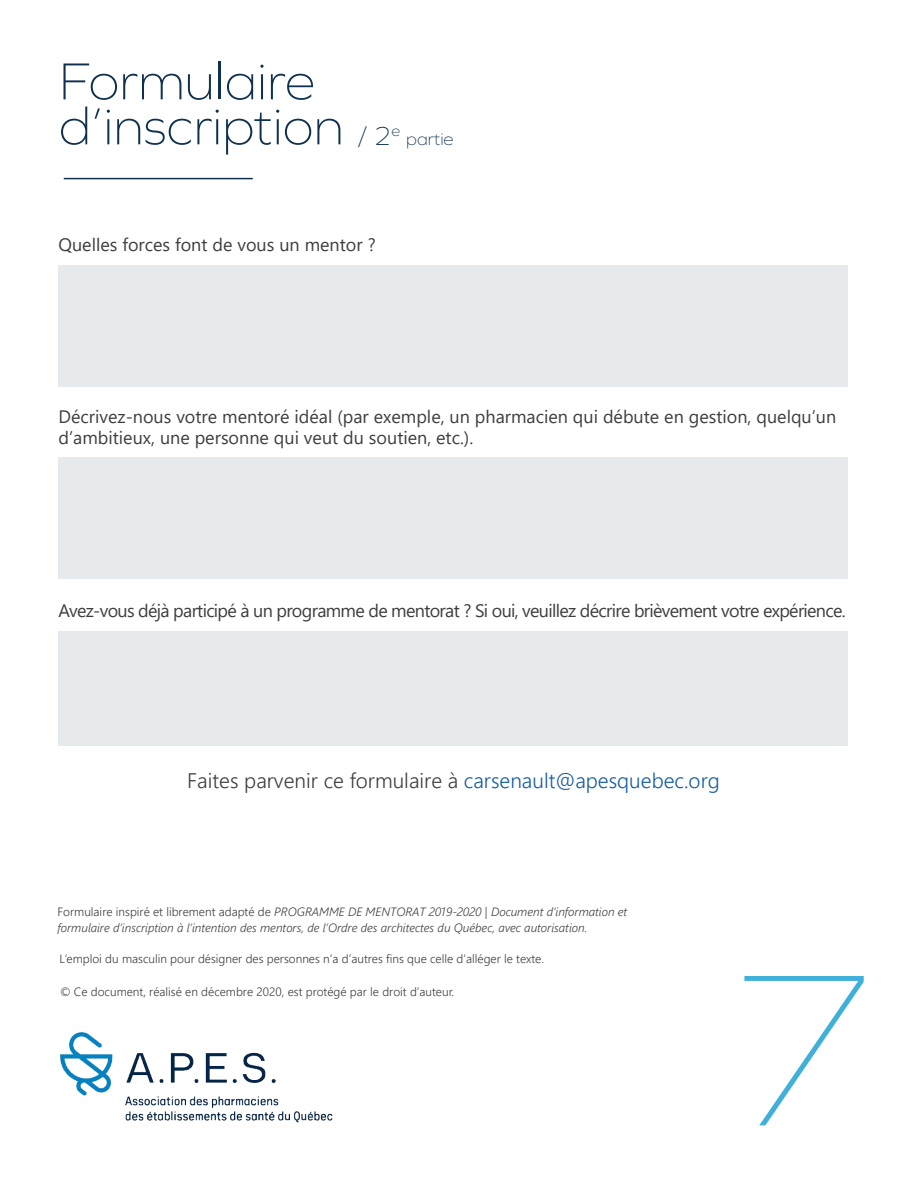
<style>
.page{position:relative;width:918px;height:1188px;background:#fff}
.page>*{position:absolute;margin:0;border:0;box-sizing:border-box;transform-origin:0 0}
.t1{font:100 225px "Graphie";color:#3fb0da}
.En-tête_-_Aligner_au{font:200 54px/45px "Graphie";color:#0f314f}
.En-tête_-_Aligner_au-2{font:200 27px "Graphie";color:#0f314f}
.t2{font:300 21px "Segoe UI";color:#3e3e3f}
.t3{font:18px/21px "Segoe UI";color:#3e3e3f}
.t4{font:18px "Segoe UI";letter-spacing:-.04em;color:#3e3e3f}
.En-tête_-_Aligner_au-3{font:200 18px "Graphie";color:#0f314f}
.t5{font:italic 300 12px/16px "Segoe UI";color:#3e3e3f}
.t6{font:300 12px "Segoe UI";color:#3e3e3f}
.s1{color:#175d9e}
.s2{font-style:normal}
</style>
<div class="page">
<div style="left:59px;top:265px;width:789px;height:122px;background:#e7eaed"></div>
<div style="left:59px;top:458px;width:789px;height:121px;background:#e7eaed"></div>
<div style="left:59px;top:631px;width:789px;height:115px;background:#e7eaed"></div>
<hr style="left:64px;top:178px;width:189px;height:1px;background:#0f314f">
<img style="left:60px;top:1032px;width:273px;height:91px">
<p class="En-tête_-_Aligner_au" style="left:59px;top:58px;width:286px">Formulaire d’inscription</p>
<p class="En-tête_-_Aligner_au-2" style="left:357px;top:120px;width:45px">/ 2<sup>e</sup></p>
<p class="En-tête_-_Aligner_au-3" style="left:406px;top:128px;width:49px">partie</p>
<p class="t3" style="left:59px;top:233px;width:319px">Quelles forces font de vous un mentor ?</p>
<p class="t3" style="left:59px;top:405px;width:779px">Décrivez-nous votre mentoré idéal (par exemple, un pharmacien qui débute en gestion, quelqu’un d’ambitieux, une personne qui veut du soutien, etc.).</p>
<p class="t4" style="left:59px;top:594px;width:789px">Avez-vous déjà participé à un programme de mentorat ? Si oui, veuillez décrire brièvement votre expérience.</p>
<p class="t2" style="left:187px;top:761px;width:534px">Faites parvenir ce formulaire à <span class="s1">carsenault@apesquebec.org</span></p>
<p class="t5" style="left:58px;top:902px;width:571px"><span class="s2">Formulaire inspiré et librement adapté de</span> PROGRAMME DE MENTORAT 2019-2020 | Document d’information et formulaire d’inscription à l’intention des mentors, de l’Ordre des architectes du Québec, avec autorisation.</p>
<p class="t6" style="left:59px;top:948px;width:486px">L’emploi du masculin pour désigner des personnes n’a d’autres fins que celle d’alléger le texte.</p>
<p class="t6" style="left:60px;top:980px;width:396px">© Ce document, réalisé en décembre 2020, est protégé par le droit d’auteur.</p>
<h1 class="t1" style="left:726px;top:920px;width:148px">7</h1>
</div>
